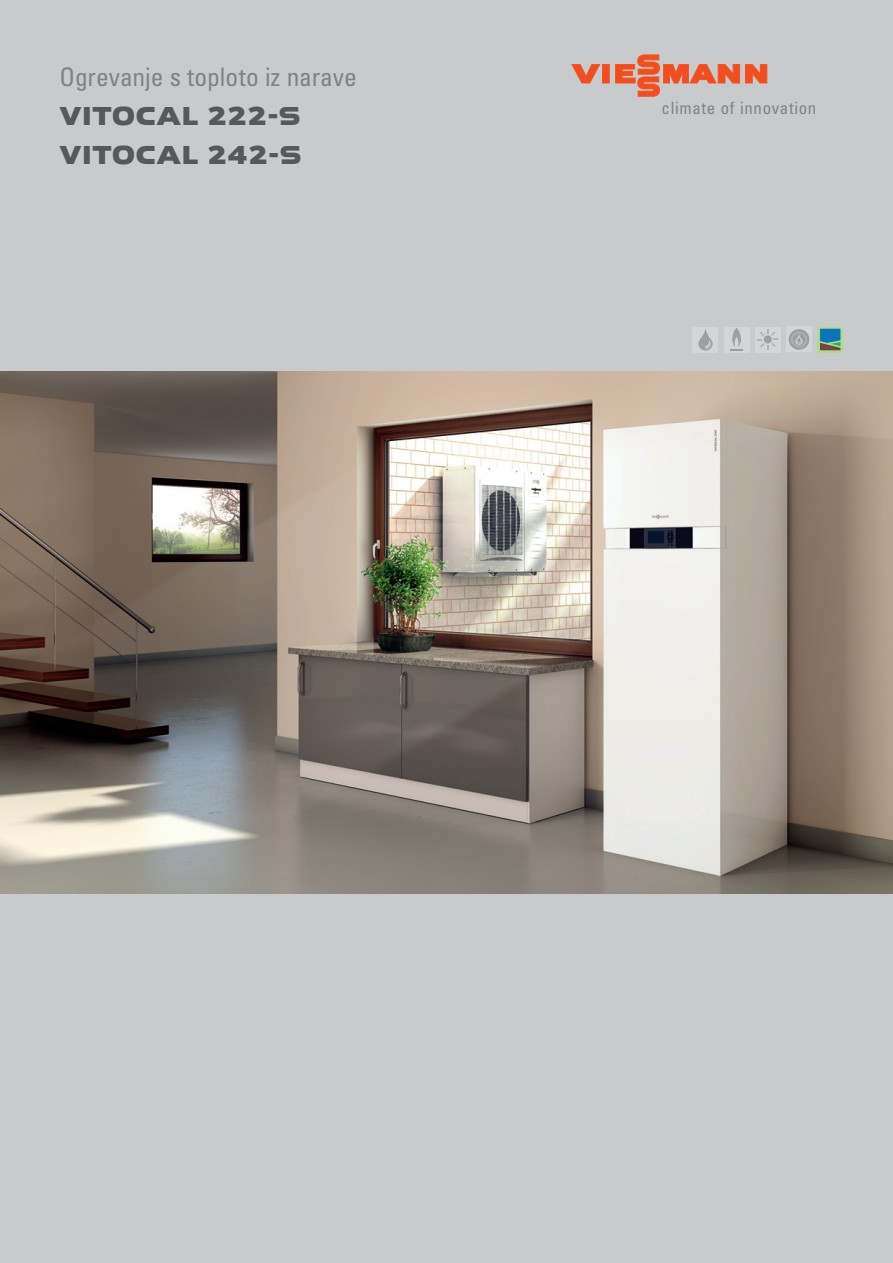
<style>
.page{position:relative;width:893px;height:1263px;background:#c9cacc}
.page>*{position:absolute;margin:0;border:0;box-sizing:border-box;transform-origin:0 0}
.t1{font:27px/39px "VIESSMANN Normal";letter-spacing:-.01em;color:#57585a}
.t2{font:condensed 25.5px "SS Univers";color:#808285}
.t3{font:condensed 16.95px "SS Univers";letter-spacing:.04em;color:#808285}
</style>
<div class="page">
<img style="left:0;top:371px;width:893px;height:522px">
<div style="left:724px;top:327px;width:25px;height:25px;background:#d4d5d7"></div>
<svg style="left:730px;top:328px;width:13px;height:23px"></svg>
<div style="left:692px;top:327px;width:26px;height:25px;background:#d4d5d7"></div>
<svg style="left:698px;top:329px;width:15px;height:21px"></svg>
<div style="left:755px;top:327px;width:25px;height:25px;background:#d4d5d7"></div>
<svg style="left:757px;top:329px;width:21px;height:21px"></svg>
<svg style="left:817px;top:327px;width:26px;height:25px"></svg>
<svg style="left:820px;top:329px;width:20px;height:21px"></svg>
<div style="left:786px;top:327px;width:26px;height:25px;background:#d4d5d7"></div>
<div style="left:789px;top:329px;width:20px;height:21px;background:#9d9fa2;border-radius:50%"></div>
<svg style="left:791px;top:332px;width:16px;height:15px"></svg>
<div style="left:602px;top:65px;width:7px;height:18px;background:#f04d22"></div>
<svg style="left:572px;top:64px;width:28px;height:19px"></svg>
<svg style="left:615px;top:55px;width:152px;height:42px"></svg>
<p class="t2" style="left:60px;top:68px;width:299px">Ogrevanje s toploto iz narave</p>
<p class="t1" style="left:60px;top:102px;width:244px">VITOCAL 222-S<br>VITOCAL 242-S</p>
<p class="t3" style="left:662px;top:101px;width:156px">climate of innovation</p>
</div>
